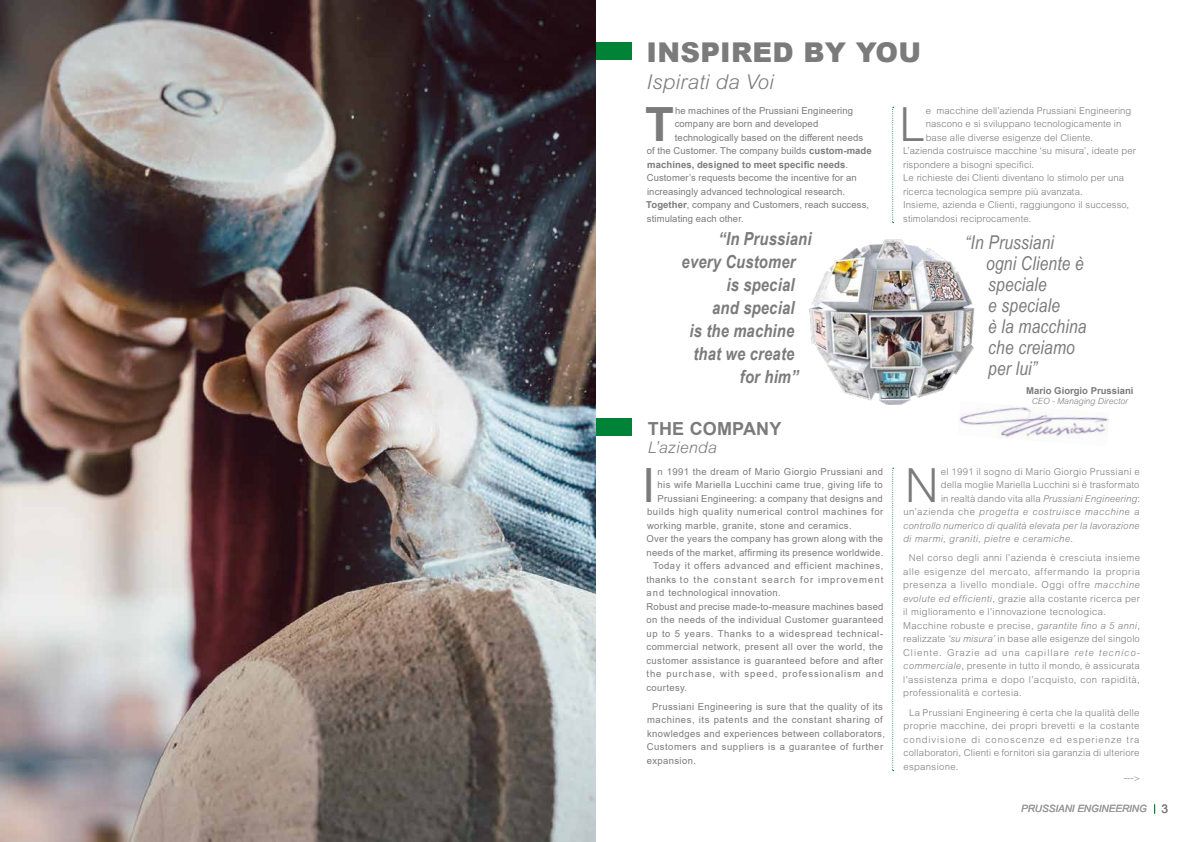
<style>
.page{position:relative;width:1191px;height:842px;background:#fff}
.page>*{position:absolute;margin:0;border:0;box-sizing:border-box;transform-origin:0 0}
.t1{font:300 47.2px "Arial MT Std";color:#7c7b7b}
.t2{font:47.2px "Arial";color:#7c7b7b}
.t3{font:700 47.2px "Arial";color:#7c7b7b}
.t4{font:900 27.2px "Arial";letter-spacing:.01em;color:#7c7b7b}
.t5{font:italic 300 20.4px "Arial MT Std";letter-spacing:.01em;color:#7c7b7b}
.t6{font:italic 19px/21px "Arial Narrow";letter-spacing:.01em;color:#7c7b7b}
.t7{font:italic 700 18px "Arial Narrow";letter-spacing:.01em;color:#7c7b7b}
.t8{font:700 18px "Arial";letter-spacing:.01em;color:#7c7b7b}
.t9{font:italic 300 16px "Arial MT Std";letter-spacing:.01em;color:#7c7b7b}
.t10{font:italic 10px "Arial";letter-spacing:-.005em;color:#999898}
.t11{font:9.5px/13.5px "Arial";letter-spacing:.04em;color:#7c7b7b}
.t12{font:300 9.5px/13.5px "Arial MT Std";letter-spacing:.02em;color:#7c7b7b;text-align:justify}
.t13{font:300 9.5px/13.5px "Arial MT Std";letter-spacing:.04em;color:#7c7b7b}
.t14{font:9.5px "Arial";letter-spacing:.01em;color:#7c7b7b}
.t15{font:italic 300 9.5px "Arial MT Std";letter-spacing:.04em;color:#7c7b7b}
.t16{font:700 9.5px "Arial";letter-spacing:.01em;color:#7c7b7b}
.t17{font:italic 300 9.5px "Arial MT Std";letter-spacing:.02em;color:#7c7b7b}
.t18{font:9.5px "Arial";letter-spacing:.02em;color:#7c7b7b}
.t19{font:9.5px "Arial";letter-spacing:.065em;color:#7c7b7b}
.t20{font:9.5px "Arial";letter-spacing:.095em;color:#7c7b7b}
.t21{font:9.5px "Arial";letter-spacing:.11em;color:#7c7b7b}
.t22{font:italic 300 8.5px "Arial MT Std";color:#7c7b7b}
.s1{font-weight:700}
.s2{font-weight:400}
.s3{font-style:italic}
.s4{font-style:normal}
.s5{font-style:normal;font-size:12px;color:#7c7b7b}
</style>
<div class="page">
<svg style="left:892px;top:468px;width:1px;height:303px"></svg>
<div style="left:595px;top:419px;width:37px;height:17px;background:#008237"></div>
<div style="left:595px;top:42px;width:37px;height:17px;background:#008237"></div>
<img style="left:959px;top:405px;width:150px;height:35px">
<svg style="left:892px;top:107px;width:1px;height:116px"></svg>
<img style="left:802px;top:231px;width:181px;height:182px;border-radius:91px">
<img style="left:595px;top:0;width:1px;height:842px">
<img style="left:0;top:0;width:595px;height:842px">
<h2 class="t4" style="left:646px;top:33px;width:276px">INSPIRED BY YOU</h2>
<h3 class="t5" style="left:646px;top:70px;width:129px">Ispirati da Voi</h3>
<h1 class="t3" style="left:645px;top:91px;width:30px">T</h1>
<p class="t14" style="left:675px;top:104px;width:180px">he machines of the Prussiani Engineering</p>
<p class="t14" style="left:674px;top:117px;width:145px">company are born and developed</p>
<p class="t14" style="left:675px;top:131px;width:190px">technologically based on the different needs</p>
<p class="t14" style="left:647px;top:144px;width:226px">of the Customer. The company builds <span class="s1">custom-made</span></p>
<p class="t16" style="left:647px;top:158px;width:202px">machines, designed to meet specific needs<span class="s2">.</span></p>
<p class="t14" style="left:646px;top:171px;width:211px">Customer’s requests become the incentive for an</p>
<p class="t14" style="left:647px;top:185px;width:199px">increasingly advanced technological research.</p>
<p class="t14" style="left:646px;top:198px;width:224px"><span class="s1">Together</span>, company and Customers, reach success,</p>
<p class="t14" style="left:647px;top:212px;width:98px">stimulating each other.</p>
<h3 class="t7" style="left:718px;top:225px;width:94px">“In Prussiani</h3>
<h3 class="t7" style="left:681px;top:248px;width:115px">every Customer</h3>
<h3 class="t7" style="left:726px;top:271px;width:70px">is special</h3>
<h3 class="t7" style="left:712px;top:294px;width:84px">and special</h3>
<h3 class="t7" style="left:689px;top:317px;width:106px">is the machine</h3>
<h3 class="t7" style="left:693px;top:340px;width:102px">that we create</h3>
<h3 class="t7" style="left:740px;top:363px;width:60px">for him”</h3>
<h1 class="t1" style="left:899px;top:97px;width:28px">L</h1>
<p class="t12" style="left:925px;top:104px;width:207px">e macchine dell’azienda Prussiani Engineering</p>
<p class="t12" style="left:925px;top:117px;width:197px">nascono e si sviluppano tecnologicamente in</p>
<p class="t12" style="left:925px;top:131px;width:169px">base alle diverse esigenze del Cliente.</p>
<p class="t12" style="left:903px;top:144px;width:234px">L’azienda costruisce macchine ‘su misura’, ideate per</p>
<p class="t12" style="left:903px;top:158px;width:133px">rispondere a bisogni specifici.</p>
<p class="t12" style="left:903px;top:171px;width:222px">Le richieste dei Clienti diventano lo stimolo per una</p>
<p class="t12" style="left:903px;top:185px;width:181px">ricerca tecnologica sempre più avanzata.</p>
<p class="t12" style="left:903px;top:198px;width:227px">Insieme, azienda e Clienti, raggiungono il successo,</p>
<p class="t12" style="left:903px;top:212px;width:129px">stimolandosi reciprocamente.</p>
<h3 class="t6" style="left:986px;top:231px;width:102px;text-indent:-21px">“In Prussiani ogni Cliente è speciale<br>e speciale<br>è la macchina che creiamo per lui”</h3>
<p class="t16" style="left:1026px;top:384px;width:109px">Mario Giorgio Prussiani</p>
<p class="t22" style="left:1031px;top:396px;width:98px">CEO - Managing Director</p>
<h3 class="t8" style="left:648px;top:415px;width:135px">THE COMPANY</h3>
<h3 class="t9" style="left:648px;top:438px;width:70px">L’azienda</h3>
<h1 class="t2" style="left:642px;top:453px;width:15px">I</h1>
<p class="t11" style="left:657px;top:464px;width:227px">n 1991 the dream of Mario Giorgio Prussiani and</p>
<p class="t11" style="left:657px;top:478px;width:227px">his wife Mariella Lucchini came true, giving life to</p>
<p class="t11" style="left:657px;top:491px;width:227px">Prussiani Engineering: a company that designs and</p>
<p class="t11" style="left:647px;top:505px;width:238px">builds high quality numerical control machines for</p>
<p class="t11" style="left:647px;top:518px;width:206px">working marble, granite, stone and ceramics.</p>
<p class="t11" style="left:646px;top:532px;width:238px">Over the years the company has grown along with the</p>
<p class="t11" style="left:646px;top:545px;width:238px">needs of the market, affirming its presence worldwide.</p>
<p class="t11" style="left:653px;top:559px;width:232px">Today it offers advanced and efficient machines,</p>
<p class="t21" style="left:646px;top:573px;width:238px">thanks to the constant search for improvement</p>
<p class="t11" style="left:646px;top:586px;width:136px">and technological innovation.</p>
<p class="t18" style="left:646px;top:600px;width:238px">Robust and precise made-to-measure machines based</p>
<p class="t11" style="left:646px;top:613px;width:238px">on the needs of the individual Customer guaranteed</p>
<p class="t19" style="left:646px;top:627px;width:238px">up to 5 years. Thanks to a widespread technical-</p>
<p class="t11" style="left:646px;top:640px;width:238px">commercial network, present all over the world, the</p>
<p class="t11" style="left:646px;top:653px;width:238px">customer assistance is guaranteed before and after</p>
<p class="t20" style="left:646px;top:667px;width:238px">the purchase, with speed, professionalism and</p>
<p class="t11" style="left:646px;top:680px;width:42px">courtesy.</p>
<p class="t11" style="left:646px;top:700px;width:240px;text-indent:6px">Prussiani Engineering is sure that the quality of its machines, its patents and the constant sharing of knowledges and experiences between collaborators, Customers and suppliers is a guarantee of further expansion.</p>
<h1 class="t1" style="left:904px;top:458px;width:36px">N</h1>
<p class="t13" style="left:940px;top:465px;width:200px">el 1991 il sogno di Mario Giorgio Prussiani e</p>
<p class="t12" style="left:940px;top:478px;width:200px">della moglie Mariella Lucchini si è trasformato</p>
<p class="t12" style="left:941px;top:492px;width:201px">in realtà dando vita alla <span class="s3">Prussiani Engineering</span>:</p>
<p class="t15" style="left:903px;top:506px;width:237px"><span class="s4">un’azienda che</span> progetta e costruisce macchine a</p>
<p class="t17" style="left:903px;top:520px;width:238px">controllo numerico di qualità elevata per la lavorazione</p>
<p class="t15" style="left:903px;top:533px;width:171px">di marmi, graniti, pietre e ceramiche<span class="s4">.</span></p>
<p class="t13" style="left:903px;top:551px;width:238px;text-indent:6px">Nel corso degli anni l’azienda è cresciuta insieme alle esigenze del mercato, affermando la propria presenza a livello mondiale. Oggi offre <span class="s3">macchine evolute ed efficienti</span>, grazie alla costante ricerca per il miglioramento e l’innovazione tecnologica.<br>Macchine robuste e precise, <span class="s3">garantite fino a 5 anni</span>, realizzate <span class="s3">‘su misura’</span> in base alle esigenze del singolo Cliente. Grazie ad una capillare <span class="s3">rete tecnico&shy;commerciale</span>, presente in tutto il mondo, è assicurata l’assistenza prima e dopo l’acquisto, con rapidità, professionalità e cortesia.</p>
<p class="t12" style="left:903px;top:705px;width:238px;text-indent:6px">La Prussiani Engineering è certa che la qualità delle proprie macchine, dei propri brevetti e la costante condivisione di conoscenze ed esperienze tra collaboratori, Clienti e fornitori sia garanzia di ulteriore espansione.</p>
<p class="t12" style="left:1123px;top:771px;width:18px">---&gt;</p>
<p class="t10" style="left:1021px;top:802px;width:148px">PRUSSIANI ENGINEERING <span class="s5">3</span></p>
</div>
